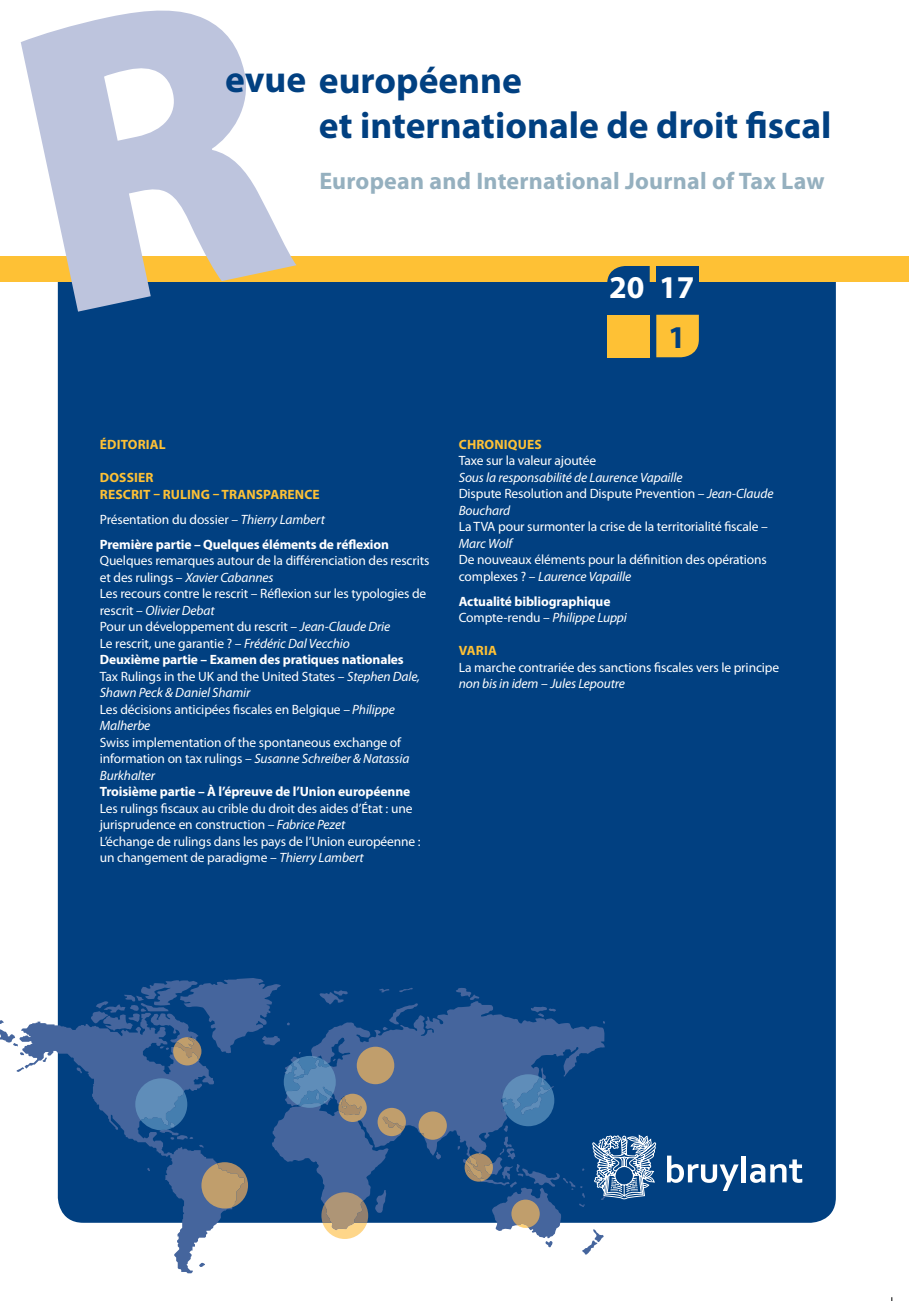
<style>
.page{position:relative;width:909px;height:1301px;background:#fff}
.page>*{position:absolute;margin:0;border:0;box-sizing:border-box;transform-origin:0 0}
.t1{font:700 37.5px/45px "Myriad Pro";color:#014081}
.t2{font:700 31.8px "Myriad Pro";color:#fff}
.t3{font:700 31.8px "Myriad Pro";color:#014081}
.t4{font:700 24px "Myriad Pro";letter-spacing:.01em;color:#95b0bf}
.t5{font:13.5px/16.5px "Myriad Pro";letter-spacing:-.01em;color:#fff}
.t6{font:700 13.5px/25px "Myriad Pro";letter-spacing:-.01em;color:#fff}
.t7{font:italic 13.5px/16.5px "Myriad Pro";letter-spacing:-.01em;color:#fff}
.t8{font:700 13.5px/16.5px "Myriad Pro";letter-spacing:.01em;color:#fec135}
.s1{font-weight:400}
.s2{font-weight:400;font-style:italic}
.s3{font-style:italic}
.s4{font-weight:700}
.s5{font-style:normal}
</style>
<div class="page">
<div style="left:58px;top:282px;width:777px;height:941px;background:#014081"></div>
<div style="left:0;top:256px;width:908px;height:26px;background:#fec135"></div>
<div style="left:607px;top:266px;width:42px;height:42px;background:#014081"></div>
<div style="left:656px;top:266px;width:42px;height:42px;background:#014081"></div>
<div style="left:607px;top:315px;width:42px;height:42px;background:#fec135"></div>
<div style="left:656px;top:315px;width:42px;height:42px;background:#fec135"></div>
<svg style="left:666px;top:1155px;width:72px;height:36px"></svg>
<hr style="left:741px;top:1155px;width:4px;height:27px;background:#fff">
<svg style="left:749px;top:1159px;width:53px;height:24px"></svg>
<svg style="left:21px;top:10px;width:275px;height:302px;fill:#bdc4dd"></svg>
<svg style="left:20px;top:1013px;width:224px;height:260px"></svg>
<svg style="left:0;top:1020px;width:18px;height:26px"></svg>
<svg style="left:456px;top:988px;width:23px;height:12px"></svg>
<svg style="left:399px;top:988px;width:13px;height:4px"></svg>
<svg style="left:379px;top:989px;width:10px;height:3px"></svg>
<svg style="left:272px;top:1001px;width:332px;height:222px;background:#25538f"></svg>
<div style="left:356px;top:1047px;width:38px;height:37px;background:#c09e6c;border-radius:50%"></div>
<svg style="left:321px;top:1192px;width:47px;height:47px;background:#b2a28b"></svg>
<svg style="left:377px;top:1108px;width:29px;height:28px"></svg>
<svg style="left:418px;top:1111px;width:29px;height:29px"></svg>
<svg style="left:201px;top:1162px;width:47px;height:46px;background:#988973"></svg>
<svg style="left:90px;top:978px;width:276px;height:170px;background:#28578f"></svg>
<svg style="left:457px;top:1067px;width:200px;height:188px"></svg>
<svg style="left:154px;top:493px;width:6px;height:2px"></svg>
<svg style="left:213px;top:493px;width:6px;height:2px"></svg>
<h1 class="t1" style="left:319px;top:58px;width:514px;text-indent:-94px">evue européenne<br>et internationale de droit fiscal</h1>
<h3 class="t4" style="left:319px;top:168px;width:507px">European and International Journal of Tax Law</h3>
<h2 class="t2" style="left:609px;top:270px;width:87px">20 17</h2>
<h2 class="t3" style="left:668px;top:319px;width:19px">1</h2>
<p class="t8" style="left:100px;top:436px;width:67px">ÉDITORIAL</p>
<p class="t8" style="left:100px;top:469px;width:221px">DOSSIER<br>RESCRIT RULING TRANSPARENCE</p>
<p class="t6" style="left:100px;top:507px;width:291px"><span class="s1">Présentation du dossier –</span> <span class="s2">Thierry Lambert<br></span>Première partie – Quelques éléments de réflexion</p>
<p class="t5" style="left:100px;top:552px;width:331px">Quelques remarques autour de la différenciation des rescrits et des rulings – <span class="s3">Xavier Cabannes<br></span>Les recours contre le rescrit – Réflexion sur les typologies de rescrit – <span class="s3">Olivier Debat<br></span>Pour un développement du rescrit – <span class="s3">Jean-Claude Drie<br></span>Le rescrit, une garantie ? – <span class="s3">Frédéric Dal Vecchio<br></span><span class="s4">Deuxième partie – Examen des pratiques nationales<br></span>Tax Rulings in the UK and the United States – <span class="s3">Stephen Dale, Shawn Peck &amp; Daniel Shamir<br></span>Les décisions anticipées fiscales en Belgique – <span class="s3">Philippe Malherbe</span></p>
<p class="t5" style="left:100px;top:734px;width:311px">Swiss implementation of the spontaneous exchange of information on tax rulings – <span class="s3">Susanne Schreiber &amp; Natassia<br>Burkhalter</span></p>
<p class="t6" style="left:100px;top:779px;width:312px">Troisième partie – À l’épreuve de l’Union européenne</p>
<p class="t5" style="left:100px;top:800px;width:322px">Les rulings fiscaux au crible du droit des aides d’État : une jurisprudence en construction – <span class="s3">Fabrice Pezet<br></span>L’échange de rulings dans les pays de l’Union européenne : un changement de paradigme – <span class="s3">Thierry Lambert</span></p>
<p class="t8" style="left:459px;top:436px;width:84px">CHRONIQUES</p>
<p class="t5" style="left:458px;top:453px;width:139px">Taxe sur la valeur ajoutée</p>
<p class="t7" style="left:458px;top:469px;width:316px">Sous la responsabilité de Laurence Vapaille<br><span class="s5">Dispute Resolution and Dispute Prevention –</span> Jean-Claude<br>Bouchard</p>
<p class="t5" style="left:458px;top:519px;width:311px">La TVA pour surmonter la crise de la territorialité fiscale –</p>
<p class="t7" style="left:458px;top:535px;width:55px">Marc Wolf</p>
<p class="t5" style="left:458px;top:552px;width:309px">De nouveaux éléments pour la définition des opérations complexes ? – <span class="s3">Laurence Vapaille</span></p>
<p class="t6" style="left:458px;top:593px;width:170px;line-height:16.5px">Actualité bibliographique<br><span class="s1">Compte-rendu –</span> <span class="s2">Philippe Luppi</span></p>
<p class="t8" style="left:459px;top:643px;width:39px">VARIA</p>
<p class="t5" style="left:458px;top:659px;width:322px">La marche contrariée des sanctions fiscales vers le principe <span class="s3">non bis in idem</span> – <span class="s3">Jules Lepoutre</span></p>
</div>
